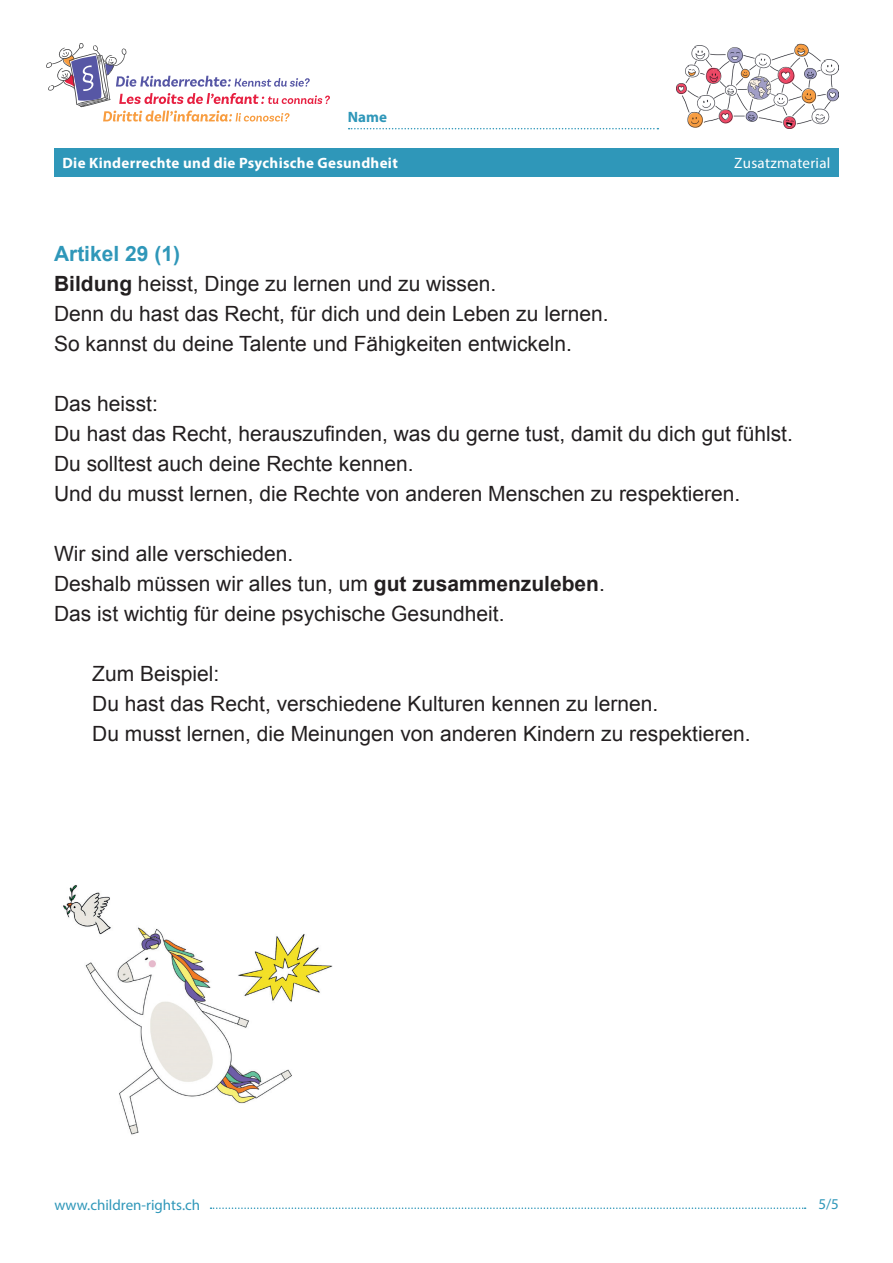
<style>
.page{position:relative;width:893px;height:1263px;background:#fff}
.page>*{position:absolute;margin:0;border:0;box-sizing:border-box;transform-origin:0 0}
.t1{font:21px/30px "Arial";color:#231f20}
.t2{font:700 15px "Myriad Pro";letter-spacing:.02em;color:#fff}
.t3{font:15px "Myriad Pro";color:#2f97b9}
.t4{font:15px "Myriad Pro";letter-spacing:.02em;color:#fff}
.t5{font:700 15px "Myriad Pro";color:#2f97b9}
.s1{font-weight:700;color:#2f97b9}
.s2{font-weight:700}
</style>
<div class="page">
<div style="left:54px;top:148px;width:785px;height:28px;background:#2f97b9"></div>
<svg style="left:46px;top:43px;width:284px;height:79px"></svg>
<img style="left:676px;top:43px;width:163px;height:86px">
<svg style="left:349px;top:128px;width:309px;height:1px"></svg>
<svg style="left:211px;top:1207px;width:595px;height:2px"></svg>
<img style="left:63px;top:885px;width:270px;height:250px">
<p class="t5" style="left:348px;top:107px;width:41px">Name</p>
<p class="t2" style="left:63px;top:153px;width:337px">Die Kinderrechte und die Psychische Gesundheit</p>
<p class="t4" style="left:734px;top:154px;width:98px">Zusatzmaterial</p>
<p class="t1" style="left:54px;top:238px;width:556px"><span class="s1">Artikel 29 (1)<br></span><span class="s2">Bildung</span> heisst, Dinge zu lernen und zu wissen.<br>Denn du hast das Recht, für dich und dein Leben zu lernen.<br>So kannst du deine Talente und Fähigkeiten entwickeln.</p>
<p class="t1" style="left:54px;top:388px;width:740px">Das heisst:<br>Du hast das Recht, herauszufinden, was du gerne tust, damit du dich gut fühlst.<br>Du solltest auch deine Rechte kennen.<br>Und du musst lernen, die Rechte von anderen Menschen zu respektieren.</p>
<p class="t1" style="left:54px;top:538px;width:552px">Wir sind alle verschieden.<br>Deshalb müssen wir alles tun, um <span class="s2">gut zusammenzuleben</span>.<br>Das ist wichtig für deine psychische Gesundheit.</p>
<p class="t1" style="left:92px;top:659px;width:660px">Zum Beispiel:<br>Du hast das Recht, verschiedene Kulturen kennen zu lernen.<br>Du musst lernen, die Meinungen von anderen Kindern zu respektieren.</p>
<p class="t3" style="left:54px;top:1195px;width:147px">www.children-rights.ch</p>
<p class="t3" style="left:818px;top:1195px;width:22px">5/5</p>
</div>
